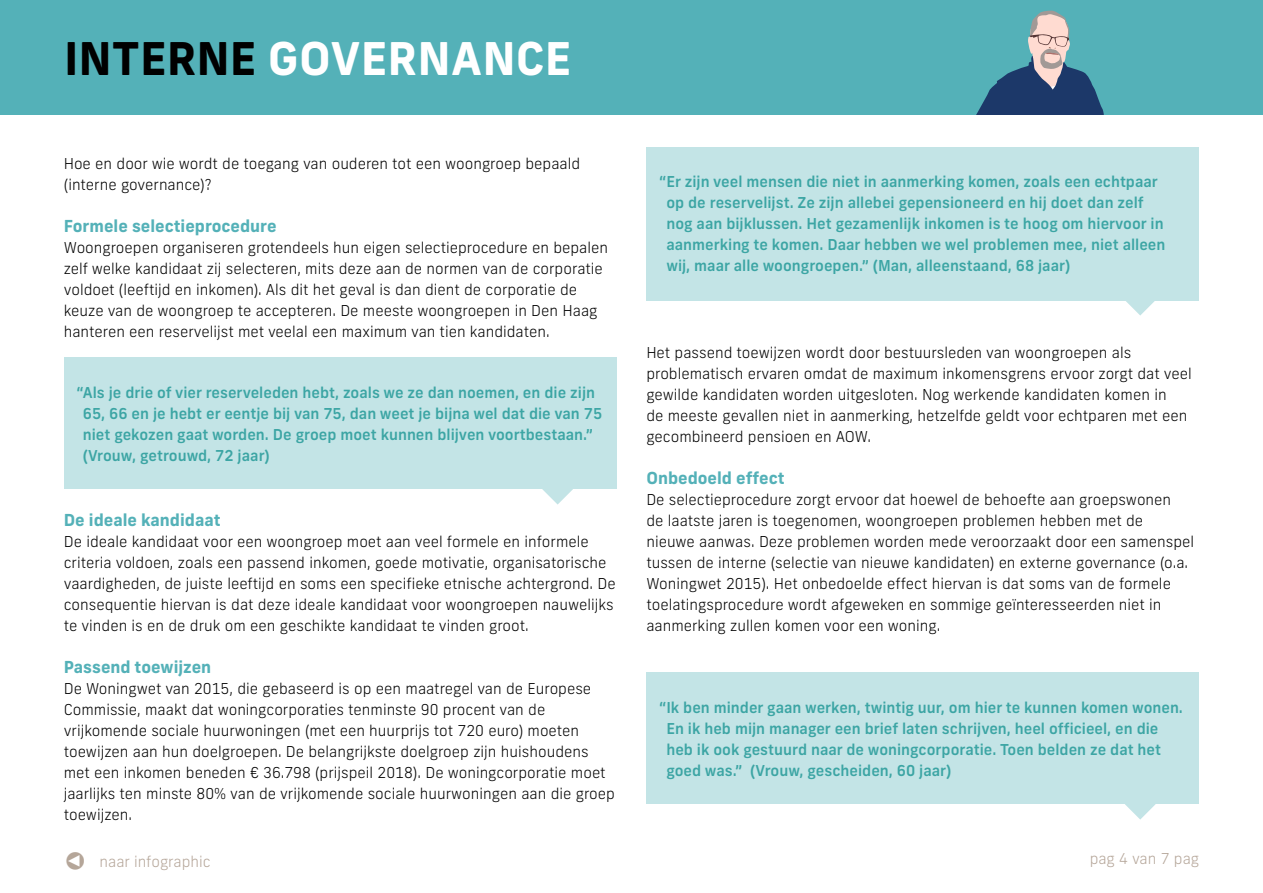
<style>
.page{position:relative;width:1263px;height:893px;background:#fff}
.page>*{position:absolute;margin:0;border:0;box-sizing:border-box;transform-origin:0 0}
.t1{font:700 45px "Frank New";letter-spacing:.005em;color:#fff}
.t2{font:700 16.5px "Frank New";color:#54b1b8}
.t3{font:300 15px/21px "Frank New";color:#000}
.t4{font:500 15px/21px "Frank New";color:#3ca5a4}
.t5{font:300 15px "Frank New";color:#b5a699}
.s1{color:#000}
</style>
<div class="page">
<div style="left:64px;top:357px;width:553px;height:132px;background:#c3e4e6"></div>
<svg style="left:542px;top:489px;width:31px;height:16px"></svg>
<div style="left:646px;top:147px;width:553px;height:153px;background:#c3e4e6"></div>
<svg style="left:1125px;top:300px;width:30px;height:16px"></svg>
<div style="left:646px;top:672px;width:553px;height:132px;background:#c3e4e6"></div>
<svg style="left:1125px;top:804px;width:30px;height:16px"></svg>
<div style="left:0;top:0;width:1263px;height:115px;background:#54b1b8"></div>
<svg style="left:976px;top:11px;width:128px;height:104px"></svg>
<h1 class="t1" style="left:64px;top:29px;width:509px"><span class="s1">INTERNE</span> GOVERNANCE</h1>
<p class="t3" style="left:64px;top:153px;width:518px">Hoe en door wie wordt de toegang van ouderen tot een woongroep bepaald (interne governance)?</p>
<p class="t2" style="left:64px;top:215px;width:214px">Formele selectieprocedure</p>
<p class="t3" style="left:64px;top:237px;width:546px">Woongroepen organiseren grotendeels hun eigen selectieprocedure en bepalen zelf welke kandidaat zij selecteren, mits deze aan de normen van de corporatie voldoet (leeftijd en inkomen). Als dit het geval is dan dient de corporatie de keuze van de woongroep te accepteren. De meeste woongroepen in Den Haag hanteren een reservelijst met veelal een maximum van tien kandidaten.</p>
<p class="t4" style="left:83px;top:381px;width:521px;text-indent:-6px">“Als je drie of vier reserveleden hebt, zoals we ze dan noemen, en die zijn 65, 66 en je hebt er eentje bij van 75, dan weet je bijna wel dat die van 75 niet gekozen gaat worden. De groep moet kunnen blijven voortbestaan.” (Vrouw, getrouwd, 72 jaar)</p>
<p class="t2" style="left:64px;top:509px;width:158px">De ideale kandidaat</p>
<p class="t3" style="left:64px;top:531px;width:553px">De ideale kandidaat voor een woongroep moet aan veel formele en informele criteria voldoen, zoals een passend inkomen, goede motivatie, organisatorische vaardigheden, de juiste leeftijd en soms een specifieke etnische achtergrond. De consequentie hiervan is dat deze ideale kandidaat voor woongroepen nauwelijks te vinden is en de druk om een geschikte kandidaat te vinden groot.</p>
<p class="t2" style="left:64px;top:656px;width:149px">Passend toewijzen</p>
<p class="t3" style="left:64px;top:678px;width:553px">De Woningwet van 2015, die gebaseerd is op een maatregel van de Europese Commissie, maakt dat woningcorporaties tenminste 90 procent van de vrijkomende sociale huurwoningen (met een huurprijs tot 720 euro) moeten toewijzen aan hun doelgroepen. De belangrijkste doelgroep zijn huishoudens met een inkomen beneden € 36.798 (prijspeil 2018). De woningcorporatie moet jaarlijks ten minste 80% van de vrijkomende sociale huurwoningen aan die groep toewijzen.</p>
<p class="t4" style="left:666px;top:171px;width:501px;text-indent:-7px">“Er zijn veel mensen die niet in aanmerking komen, zoals een echtpaar op de reservelijst. Ze zijn allebei gepensioneerd en hij doet dan zelf nog aan bijklussen. Het gezamenlijk inkomen is te hoog om hiervoor in aanmerking te komen. Daar hebben we wel problemen mee, niet alleen wij, maar alle woongroepen.” (Man, alleenstaand, 68 jaar)</p>
<p class="t3" style="left:646px;top:342px;width:547px">Het passend toewijzen wordt door bestuursleden van woongroepen als problematisch ervaren omdat de maximum inkomensgrens ervoor zorgt dat veel gewilde kandidaten worden uitgesloten. Nog werkende kandidaten komen in<br>de meeste gevallen niet in aanmerking, hetzelfde geldt voor echtparen met een gecombineerd pensioen en AOW.</p>
<p class="t2" style="left:646px;top:467px;width:140px">Onbedoeld effect</p>
<p class="t3" style="left:646px;top:489px;width:549px">De selectieprocedure zorgt ervoor dat hoewel de behoefte aan groepswonen<br>de laatste jaren is toegenomen, woongroepen problemen hebben met de nieuwe aanwas. Deze problemen worden mede veroorzaakt door een samenspel tussen de interne (selectie van nieuwe kandidaten) en externe governance (o.a.<br>Woningwet 2015). Het onbedoelde effect hiervan is dat soms van de formele toelatingsprocedure wordt afgeweken en sommige geïnteresseerden niet in aanmerking zullen komen voor een woning.</p>
<p class="t4" style="left:666px;top:696px;width:518px;text-indent:-7px">“Ik ben minder gaan werken, twintig uur, om hier te kunnen komen wonen.<br>En ik heb mijn manager een brief laten schrijven, heel officieel, en die heb ik ook gestuurd naar de woningcorporatie. Toen belden ze dat het goed was.” (Vrouw, gescheiden, 60 jaar)</p>
<p class="t5" style="left:64px;top:852px;width:148px">▼ naar infographic</p>
<p class="t5" style="left:1090px;top:849px;width:111px">pag 4 van 7 pag</p>
</div>
